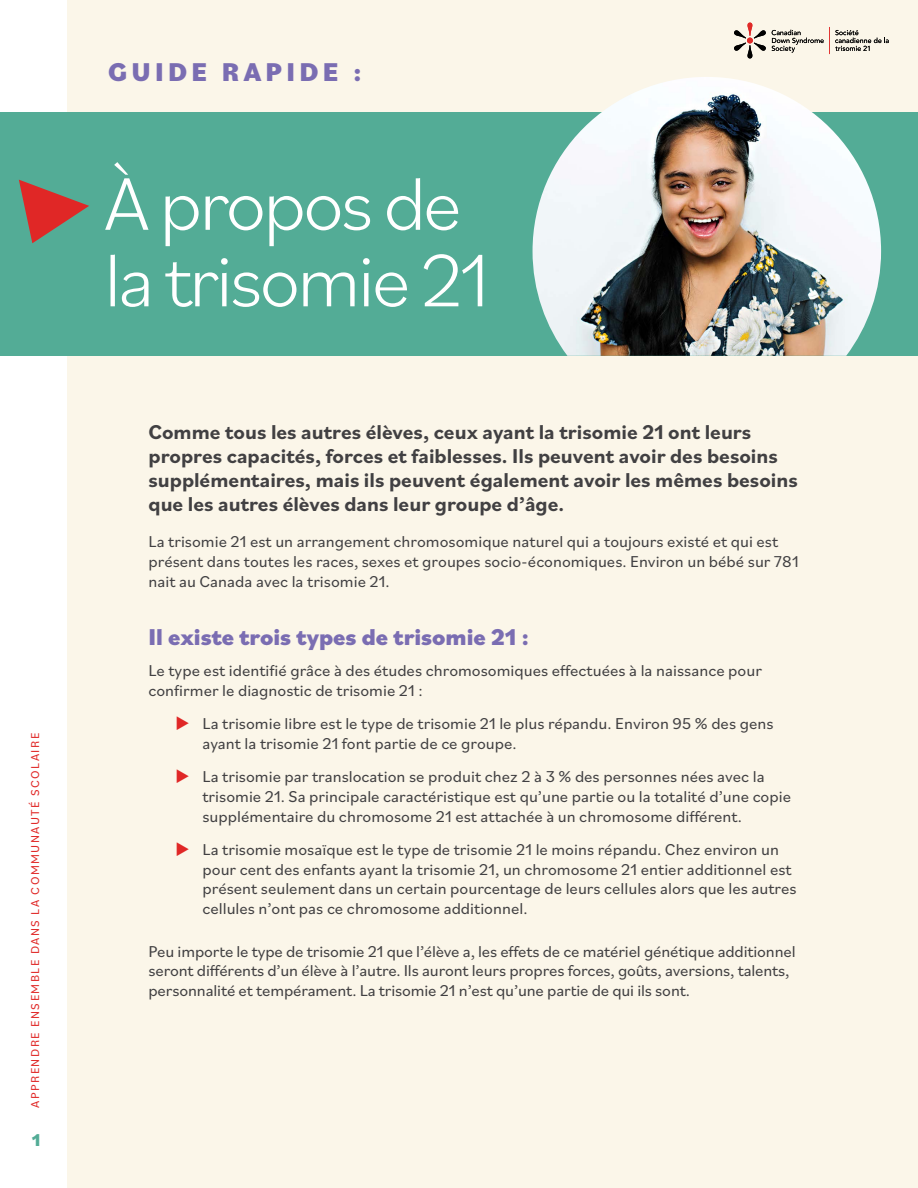
<style>
.page{position:relative;width:918px;height:1188px;background:#fff}
.page>*{position:absolute;margin:0;border:0;box-sizing:border-box;transform-origin:0 0}
.t1{font:300 78px/76.5px "Bilo";letter-spacing:-.04em;color:#fff}
.t2{font:800 27px "Bilo";letter-spacing:.16em;color:#7a6db2}
.t3{font:800 24px "Bilo";color:#7a6db2}
.t4{font:700 21px/24px "Bilo";color:#414042}
.t5{font:800 18px "Bilo";color:#53ac96}
.t6{font:16.5px/19.8px "Bilo";color:#414042}
.t7{font:12px "Bilo";letter-spacing:.12em;color:#e02726}
</style>
<div class="page">
<div style="left:68px;top:0;width:850px;height:1188px;background:#fbf6e9"></div>
<div style="left:0;top:112px;width:918px;height:244px;background:#53ac96"></div>
<svg style="left:19px;top:180px;width:70px;height:63px"></svg>
<svg style="left:734px;top:23px;width:32px;height:35px"></svg>
<svg style="left:772px;top:27px;width:117px;height:27px"></svg>
<img style="left:533px;top:77px;width:348px;height:279px">
<p class="t7" style="left:27px;top:1108px;width:377px;rotate:-90deg">APPRENDRE ENSEMBLE DANS LA COMMUNAUTÉ SCOLAIRE</p>
<p class="t5" style="left:32px;top:1127px;width:10px">1</p>
<h2 class="t2" style="left:108px;top:53px;width:255px">GUIDE RAPIDE :</h2>
<h1 class="t1" style="left:104px;top:162px;width:387px">À propos de la trisomie 21</h1>
<p class="t4" style="left:148px;top:419px;width:651px">Comme tous les autres élèves, ceux ayant la trisomie 21 ont leurs propres capacités, forces et faiblesses. Ils peuvent avoir des besoins supplémentaires, mais ils peuvent également avoir les mêmes besoins que les autres élèves dans leur groupe d’âge.</p>
<p class="t6" style="left:148px;top:531px;width:652px">La trisomie 21 est un arrangement chromosomique naturel qui a toujours existé et qui est présent dans toutes les races, sexes et groupes socio-économiques. Environ un bébé sur 781 nait au Canada avec la trisomie 21.</p>
<h3 class="t3" style="left:148px;top:621px;width:382px">Il existe trois types de trisomie 21 :</h3>
<p class="t6" style="left:148px;top:660px;width:615px">Le type est identifié grâce à des études chromosomiques effectuées à la naissance pour confirmer le diagnostic de trisomie 21 :</p>
<p class="t6" style="left:203px;top:713px;width:573px">La trisomie libre est le type de trisomie 21 le plus répandu. Environ 95 % des gens ayant la trisomie 21 font partie de ce groupe.</p>
<p class="t6" style="left:203px;top:766px;width:590px">La trisomie par translocation se produit chez 2 à 3 % des personnes nées avec la trisomie 21. Sa principale caractéristique est qu’une partie ou la totalité d’une copie supplémentaire du chromosome 21 est attachée à un chromosome différent.</p>
<p class="t6" style="left:203px;top:839px;width:596px">La trisomie mosaïque est le type de trisomie 21 le moins répandu. Chez environ un pour cent des enfants ayant la trisomie 21, un chromosome 21 entier additionnel est présent seulement dans un certain pourcentage de leurs cellules alors que les autres cellules n’ont pas ce chromosome additionnel.</p>
<p class="t6" style="left:148px;top:940px;width:649px">Peu importe le type de trisomie 21 que l’élève a, les effets de ce matériel génétique additionnel seront différents d’un élève à l’autre. Ils auront leurs propres forces, goûts, aversions, talents, personnalité et tempérament. La trisomie 21 n’est qu’une partie de qui ils sont.</p>
</div>
